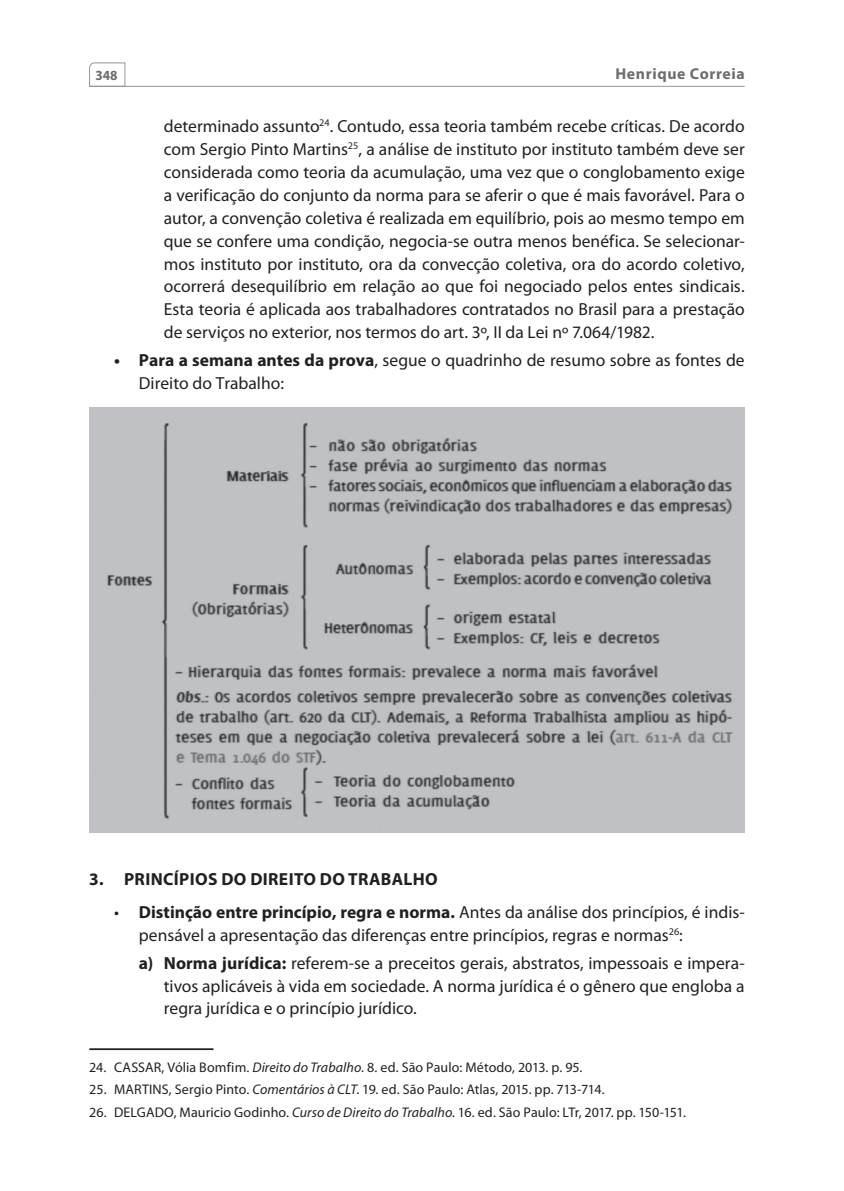
<style>
.page{position:relative;width:844px;height:1191px;background:#fff}
.page>*{position:absolute;margin:0;border:0;box-sizing:border-box;transform-origin:0 0}
.Texto_Normal_ABC_2{font:17.5px/22.9px "Myriad Pro";color:#231f20;text-align:justify}
.Texto_Normal_ABC{font:17.5px/22.9px "Myriad Pro";color:#231f20}
.Sub_1{font:700 17.5px "Myriad Pro";letter-spacing:.02em;color:#231f20}
.t1{font:700 15.75px "Myriad Pro";letter-spacing:.04em;color:#6c6d70}
.Rodapé{font:14px "Myriad Pro";letter-spacing:.005em;color:#231f20}
.t2{font:700 14px "Myriad Pro";color:#6c6d70;scale:.95 1}
.s1{font-weight:700}
.s2{font-style:italic}
</style>
<div class="page">
<hr style="left:89px;top:86px;width:655px;height:1px;background:#939598">
<svg style="left:89px;top:62px;width:36px;height:25px"></svg>
<img style="left:89px;top:407px;width:655px;height:425px">
<hr style="left:89px;top:1048px;width:124px;height:2px;background:#231f20">
<p class="t2" style="left:95px;top:66px;width:25px">348</p>
<p class="t1" style="left:615px;top:63px;width:131px">Henrique Correia</p>
<p class="Texto_Normal_ABC_2" style="left:164px;top:115px;width:582px">determinado assunto<sup>24</sup>. Contudo, essa teoria também recebe críticas. De acordo com Sergio Pinto Martins<sup>25</sup>, a análise de instituto por instituto também deve ser considerada como teoria da acumulação, uma vez que o conglobamento exige a verificação do conjunto da norma para se aferir o que é mais favorável. Para o autor, a convenção coletiva é realizada em equilíbrio, pois ao mesmo tempo em que se confere uma condição, negocia-se outra menos benéfica. Se selecionar&shy;mos instituto por instituto, ora da convecção coletiva, ora do acordo coletivo, ocorrerá desequilíbrio em relação ao que foi negociado pelos entes sindicais.<br>Esta teoria é aplicada aos trabalhadores contratados no Brasil para a prestação de serviços no exterior, nos termos do art. 3º, II da Lei nº 7.064/1982.</p>
<p class="Texto_Normal_ABC" style="left:139px;top:349px;width:607px;text-indent:-25px"><span class="s1">• Para a semana antes da prova</span>, segue o quadrinho de resumo sobre as fontes de<br>Direito do Trabalho:</p>
<p class="Sub_1" style="left:89px;top:867px;width:350px">3. PRINCÍPIOS DO DIREITO DO TRABALHO</p>
<p class="Texto_Normal_ABC" style="left:139px;top:900px;width:607px;text-indent:-25px">• <span class="s1">Distinção entre princípio, regra e norma.</span> Antes da análise dos princípios, é indis&shy;pensável a apresentação das diferenças entre princípios, regras e normas<sup>26</sup>:</p>
<p class="Texto_Normal_ABC_2" style="left:164px;top:951px;width:582px;text-indent:-25px"><span class="s1">a) Norma jurídica:</span> referem-se a preceitos gerais, abstratos, impessoais e impera&shy;tivos aplicáveis à vida em sociedade. A norma jurídica é o gênero que engloba a regra jurídica e o princípio jurídico.</p>
<p class="Rodapé" style="left:89px;top:1059px;width:494px">24. CASSAR, Vólia Bomfim. <span class="s2">Direito do Trabalho</span>. 8. ed. São Paulo: Método, 2013. p. 95.</p>
<p class="Rodapé" style="left:89px;top:1081px;width:516px">25. MARTINS, Sergio Pinto. <span class="s2">Comentários à CLT</span>. 19. ed. São Paulo: Atlas, 2015. pp. 713-714.</p>
<p class="Rodapé" style="left:89px;top:1104px;width:598px">26. DELGADO, Mauricio Godinho. <span class="s2">Curso de Direito do Trabalho.</span> 16. ed. São Paulo: LTr, 2017. pp. 150-151.</p>
</div>
